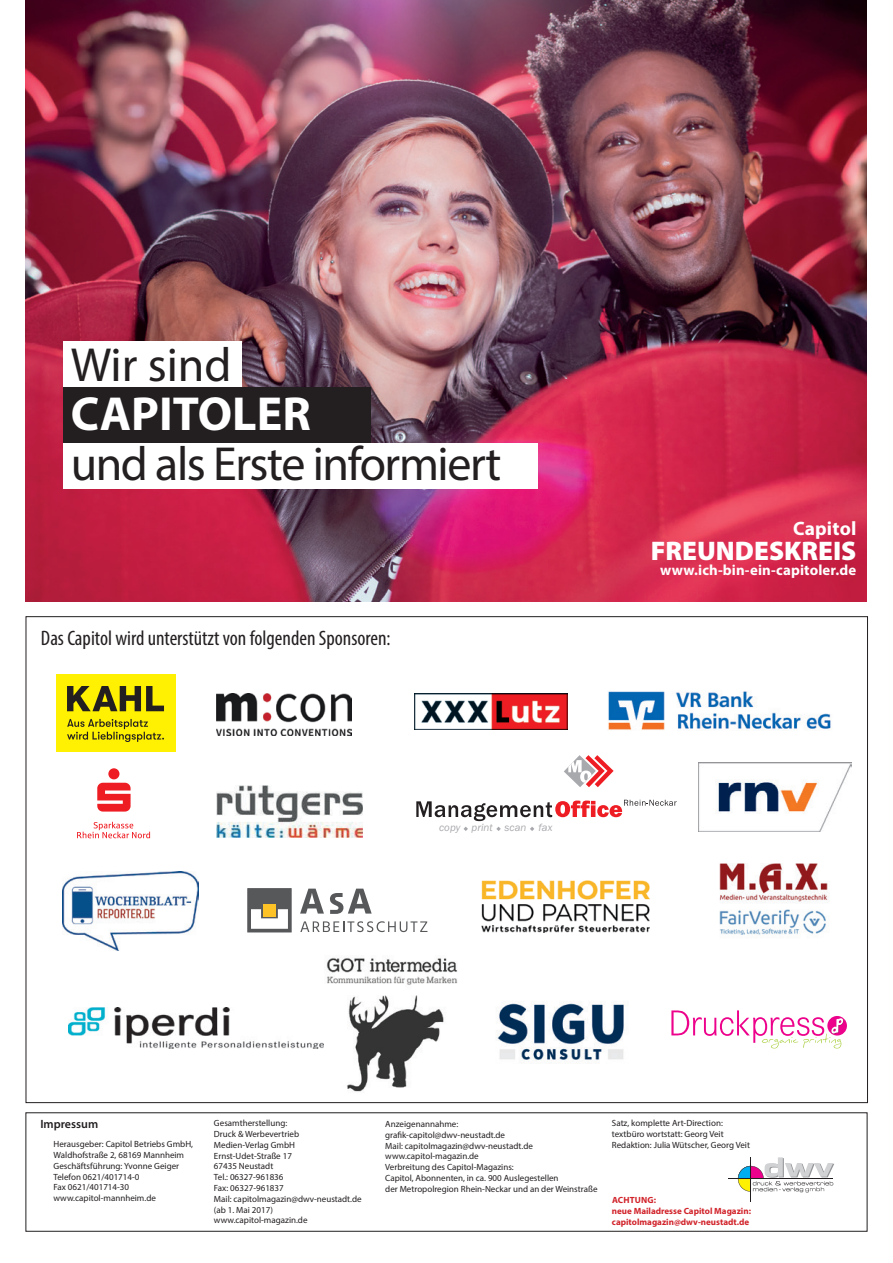
<style>
.page{position:relative;width:893px;height:1263px;background:#fff}
.page>*{position:absolute;margin:0;border:0;box-sizing:border-box;transform-origin:0 0}
.t1{font:48px "Myriad Pro";letter-spacing:-.03em;color:#231f20}
.t2{font:700 48px "Myriad Pro";color:#fff}
.t3{font:900 27px "Myriad Pro";color:#fff}
.t4{font:condensed 21px "Myriad Pro";color:#231f20}
.t5{font:700 19.5px "Myriad Pro";letter-spacing:.01em;color:#fff}
.t6{font:700 14.85px "Myriad Pro";letter-spacing:.01em;color:#fff}
.t7{font:600 12px "Myriad Pro";color:#231f20}
.t8{font:italic 10.8px "Franklin Gothic Itc T";letter-spacing:.01em;color:#a8a9ad}
.t9{font:9px/10.8px "Myriad Pro";color:#231f20}
.t10{font:700 9px/10.8px "Myriad Pro";color:#d1232a}
</style>
<div class="page">
<img style="left:26px;top:0;width:841px;height:601px">
<hr style="left:750px;top:1157px;width:1px;height:44px;background:#231f20">
<hr style="left:729px;top:1179px;width:104px;height:1px;background:#231f20">
<svg style="left:738px;top:1157px;width:96px;height:35px"></svg>
<div style="left:56px;top:675px;width:120px;height:77px;background:#fff101"></div>
<svg style="left:67px;top:686px;width:97px;height:25px"></svg>
<svg style="left:67px;top:719px;width:97px;height:23px"></svg>
<img style="left:481px;top:880px;width:169px;height:52px">
<svg style="left:300px;top:921px;width:127px;height:11px"></svg>
<svg style="left:330px;top:889px;width:42px;height:25px"></svg>
<svg style="left:300px;top:889px;width:24px;height:24px"></svg>
<div style="left:248px;top:888px;width:43px;height:44px;background:#57585a;border:1px solid #57585a"></div>
<div style="left:263px;top:904px;width:13px;height:12px;background:#fdc326"></div>
<svg style="left:251px;top:909px;width:37px;height:20px"></svg>
<img style="left:497px;top:1003px;width:128px;height:60px">
<img style="left:216px;top:693px;width:135px;height:42px">
<svg style="left:416px;top:800px;width:261px;height:21px"></svg>
<svg style="left:564px;top:755px;width:50px;height:32px"></svg>
<svg style="left:463px;top:827px;width:5px;height:4px"></svg>
<svg style="left:496px;top:827px;width:5px;height:4px"></svg>
<svg style="left:530px;top:827px;width:4px;height:4px"></svg>
<img style="left:608px;top:691px;width:223px;height:39px">
<img style="left:63px;top:871px;width:135px;height:79px">
<img style="left:414px;top:693px;width:153px;height:37px">
<img style="left:698px;top:762px;width:153px;height:70px">
<img style="left:719px;top:863px;width:110px;height:72px">
<svg style="left:827px;top:1016px;width:20px;height:19px"></svg>
<svg style="left:671px;top:1010px;width:173px;height:38px"></svg>
<svg style="left:77px;top:822px;width:73px;height:16px"></svg>
<svg style="left:97px;top:768px;width:34px;height:43px"></svg>
<img style="left:217px;top:785px;width:146px;height:53px">
<img style="left:68px;top:1007px;width:256px;height:41px">
<img style="left:326px;top:957px;width:132px;height:135px">
<div style="left:64px;top:342px;width:178px;height:45px;background:#fff"></div>
<div style="left:64px;top:387px;width:307px;height:57px;background:#231f20"></div>
<div style="left:64px;top:444px;width:474px;height:45px;background:#fff"></div>
<h1 class="t1" style="left:71px;top:335px;width:162px">Wir sind</h1>
<h1 class="t2" style="left:71px;top:383px;width:242px">CAPITOLER</h1>
<h1 class="t1" style="left:71px;top:434px;width:432px">und als Erste informiert</h1>
<h3 class="t4" style="left:41px;top:625px;width:351px">Das Capitol wird unterstützt von folgenden Sponsoren:</h3>
<p class="t8" style="left:439px;top:821px;width:115px">copy print scan fax</p>
<h3 class="t5" style="left:793px;top:516px;width:65px">Capitol</h3>
<h2 class="t3" style="left:651px;top:533px;width:207px">FREUNDESKREIS</h2>
<h3 class="t6" style="left:660px;top:560px;width:197px">www.ich-bin-ein-capitoler.de</h3>
<h3 class="t7" style="left:40px;top:1116px;width:59px">Impressum</h3>
<p class="t9" style="left:54px;top:1138px;width:141px">Herausgeber: Capitol Betriebs GmbH,<br>Waldhofstraße 2, 68169 Mannheim<br>Geschäftsführung: Yvonne Geiger<br>Telefon 0621/401714-0<br>Fax 0621/401714-30 www.capitol-mannheim.de</p>
<p class="t9" style="left:214px;top:1117px;width:149px">Gesamtherstellung:<br>Druck &amp; Werbevertrieb<br>Medien-Verlag GmbH<br>Ernst-Udet-Straße 17<br>67435 Neustadt<br>Tel.: 06327-961836<br>Fax: 06327-961837<br>Mail: capitolmagazin@dwv-neustadt.de (ab 1. Mai 2017) www.capitol-magazin.de</p>
<p class="t9" style="left:385px;top:1118px;width:214px">Anzeigenannahme:<br>grafik-capitol@dwv-neustadt.de<br>Mail: capitolmagazin@dwv-neustadt.de www.capitol-magazin.de<br>Verbreitung des Capitol-Magazins:<br>Capitol, Abonnenten, in ca. 900 Auslegestellen<br>der Metropolregion Rhein-Neckar und an der Weinstraße</p>
<p class="t9" style="left:612px;top:1117px;width:140px">Satz, komplette Art-Direction: textbüro wortstatt: Georg Veit<br>Redaktion: Julia Wütscher, Georg Veit</p>
<p class="t10" style="left:612px;top:1194px;width:141px">ACHTUNG:<br>neue Mailadresse Capitol Magazin: capitolmagazin@dwv-neustadt.de</p>
</div>
